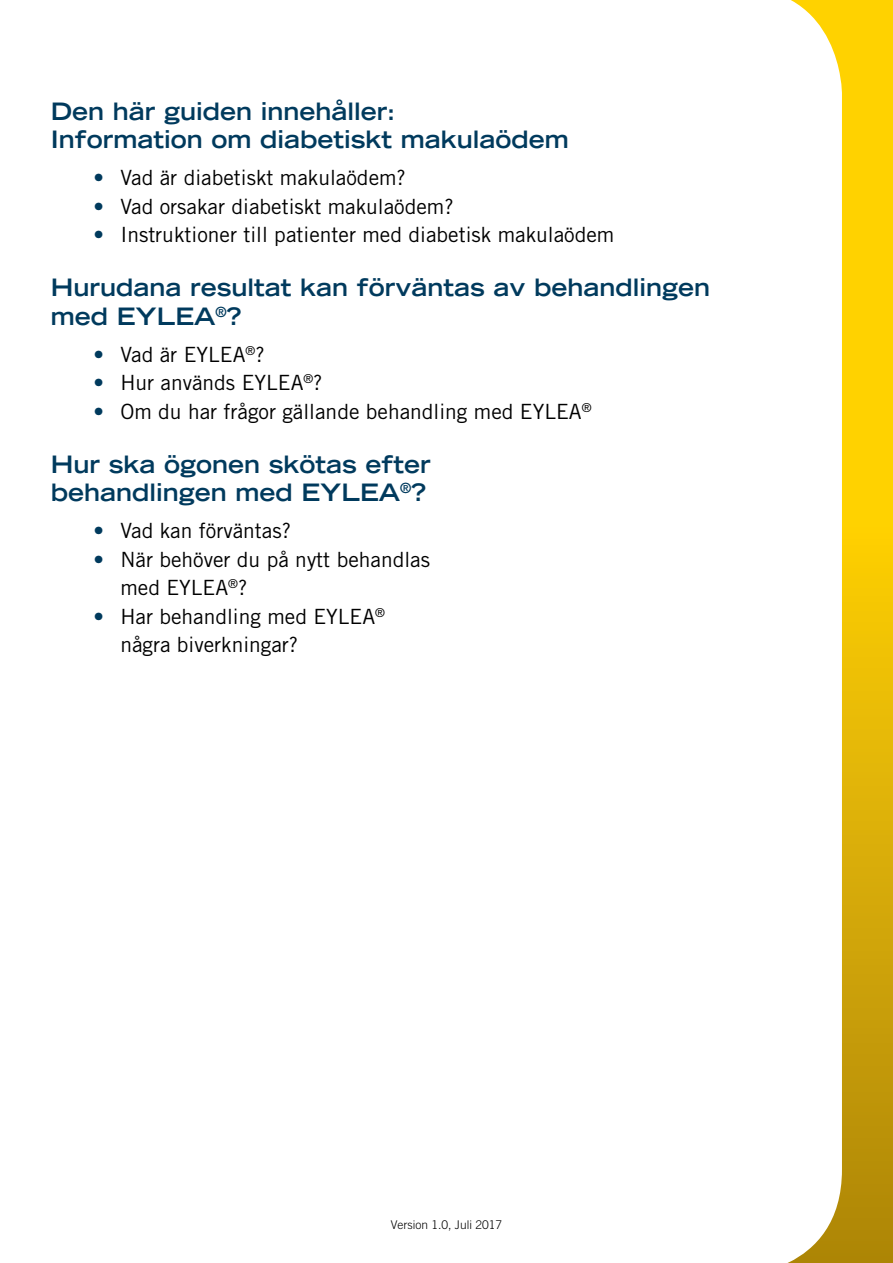
<style>
.page{position:relative;width:893px;height:1263px;background:#fff}
.page>*{position:absolute;margin:0;border:0;box-sizing:border-box;transform-origin:0 0}
.Bullet_style{font:700 expanded 24px/28.5px "Trade Gothic LT Std";color:#003a5d}
.t1{font:21px/28.5px "Trade Gothic LT Std";color:#000}
.t2{font:300 12px "Trade Gothic LT Std";color:#000}
.s1{color:#003a5d}
</style>
<div class="page">
<svg style="left:842px;top:0;width:51px;height:1263px;background:#e6ba04"></svg>
<p class="Bullet_style" style="left:51px;top:96px;width:346px">Den här guiden innehåller:</p>
<p class="Bullet_style" style="left:51px;top:125px;width:519px">Information om diabetiskt makulaödem</p>
<p class="t1" style="left:93px;top:163px;width:314px"><span class="s1">•</span> Vad är diabetiskt makulaödem?</p>
<p class="t1" style="left:93px;top:192px;width:362px"><span class="s1">•</span> Vad orsakar diabetiskt makulaödem?</p>
<p class="t1" style="left:93px;top:220px;width:523px"><span class="s1">•</span> Instruktioner till patienter med diabetisk makulaödem</p>
<p class="Bullet_style" style="left:51px;top:273px;width:661px">Hurudana resultat kan förväntas av behandlingen med EYLEA<sup>®</sup>?</p>
<p class="t1" style="left:93px;top:340px;width:173px"><span class="s1">•</span> Vad är EYLEA<sup>®</sup>?</p>
<p class="t1" style="left:93px;top:368px;width:231px"><span class="s1">•</span> Hur används EYLEA<sup>®</sup>?</p>
<p class="t1" style="left:93px;top:397px;width:500px"><span class="s1">•</span> Om du har frågor gällande behandling med EYLEA<sup>®</sup></p>
<p class="Bullet_style" style="left:51px;top:449px;width:381px">Hur ska ögonen skötas efter behandlingen med EYLEA<sup>®</sup>?</p>
<p class="t1" style="left:93px;top:516px;width:199px"><span class="s1">•</span> Vad kan förväntas?</p>
<p class="t1" style="left:120px;top:545px;width:311px;text-indent:-27px"><span class="s1">•</span> När behöver du på nytt behandlas med EYLEA<sup>®</sup>?</p>
<p class="t1" style="left:120px;top:602px;width:266px;text-indent:-27px"><span class="s1">•</span> Har behandling med EYLEA<sup>® </sup>några biverkningar?</p>
<p class="t2" style="left:391px;top:1218px;width:113px">Version 1.0, Juli 2017</p>
</div>
